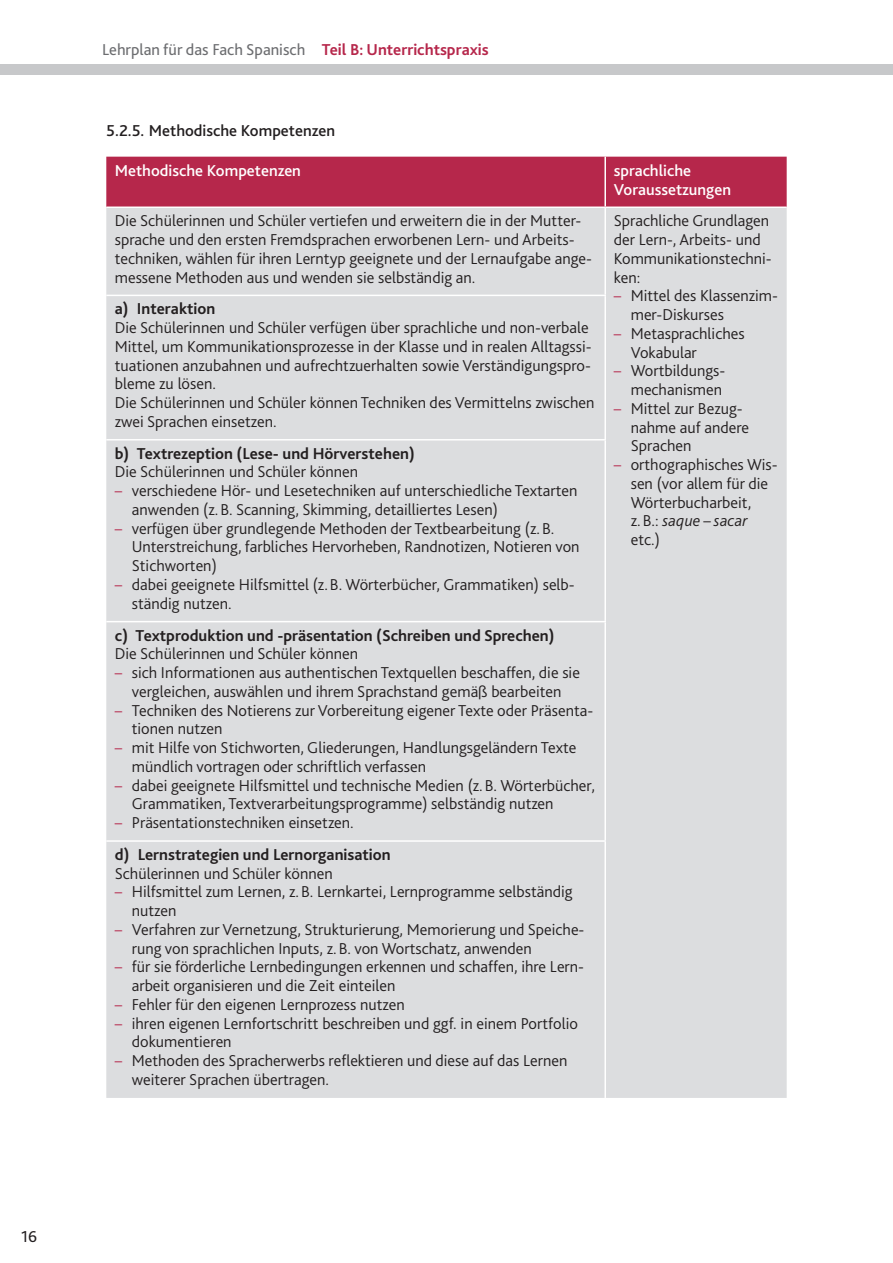
<style>
.page{position:relative;width:893px;height:1263px;background:#fff}
.page>*{position:absolute;margin:0;border:0;box-sizing:border-box;transform-origin:0 0}
.t1{font:300 16.5px/18.8px "Bliss 2";color:#231f20}
.t2{font:700 16.5px/31.8px "Bliss 2";color:#231f20}
.t3{font:16.5px "Bliss 2";color:#6c6d70}
.t4{font:500 16.5px/18.8px "Bliss 2";color:#fff}
.t5{font:500 16.5px "Bliss 2";color:#231f20}
.t6{font:16.5px "Bliss 2";color:#231f20}
.s1{font-weight:700;color:#b6274b}
.s2{color:#b6274b}
.s3{font-style:italic}
.s4{font-weight:300;color:#b6274b}
.s5{font-weight:300}
</style>
<div class="page">
<div style="left:0;top:64px;width:893px;height:10px;background:#c7c8ca"></div>
<div style="left:106px;top:157px;width:681px;height:49px;background:#b6274b"></div>
<div style="left:106px;top:208px;width:681px;height:890px;background:#dcdddf"></div>
<hr style="left:604px;top:157px;width:2px;height:49px;background:#fff">
<hr style="left:604px;top:208px;width:2px;height:87px;background:#fff">
<hr style="left:106px;top:295px;width:500px;height:1px;background:#fff">
<hr style="left:604px;top:296px;width:2px;height:143px;background:#fff">
<hr style="left:106px;top:439px;width:500px;height:1px;background:#fff">
<hr style="left:604px;top:440px;width:2px;height:181px;background:#fff">
<hr style="left:106px;top:621px;width:500px;height:1px;background:#fff">
<hr style="left:604px;top:622px;width:2px;height:218px;background:#fff">
<hr style="left:106px;top:840px;width:500px;height:2px;background:#fff">
<hr style="left:604px;top:842px;width:2px;height:256px;background:#fff">
<p class="t6" style="left:21px;top:1226px;width:17px">16</p>
<p class="t3" style="left:102px;top:40px;width:388px">Lehrplan für das Fach Spanisch <span class="s1">Teil B: Unterrichtspraxis</span></p>
<p class="t5" style="left:106px;top:120px;width:230px">5.2.5. Methodische Kompetenzen</p>
<p class="t4" style="left:115px;top:160px;width:188px">Methodische Kompetenzen</p>
<p class="t4" style="left:614px;top:160px;width:119px">sprachliche<br>Voraussetzungen</p>
<p class="t1" style="left:115px;top:211px;width:479px">Die Schülerinnen und Schüler vertiefen und erweitern die in der Mutter&shy;sprache und den ersten Fremdsprachen erworbenen Lern- und Arbeits&shy;techniken, wählen für ihren Lerntyp geeignete und der Lernaufgabe ange&shy;messene Methoden aus und wenden sie selbständig an.</p>
<p class="t1" style="left:614px;top:211px;width:159px">Sprachliche Grundlagen der Lern-, Arbeits- und<br>Kommunikationstechni&shy;ken:</p>
<p class="t1" style="left:631px;top:286px;width:149px;text-indent:-17px"><span class="s2">–</span> Mittel des Klassenzim&shy;mer-Diskurses</p>
<p class="t1" style="left:631px;top:324px;width:115px;text-indent:-17px"><span class="s2">–</span> Metasprachliches<br>Vokabular</p>
<p class="t1" style="left:614px;top:361px;width:111px;text-align:right"><span class="s2">–</span> Wortbildungs&shy;mechanismen</p>
<p class="t1" style="left:631px;top:398px;width:120px;text-indent:-17px"><span class="s2">–</span> Mittel zur Bezug&shy;nahme auf andere<br>Sprachen</p>
<p class="t1" style="left:631px;top:455px;width:148px;text-indent:-17px"><span class="s2">–</span> orthographisches Wis&shy;sen (vor allem für die<br>Wörterbucharbeit, z.B.: <span class="s3">saque – sacar </span>etc.)</p>
<p class="t2" style="left:115px;top:293px;width:102px">a) I nteraktion</p>
<p class="t1" style="left:115px;top:318px;width:481px">Die Schülerinnen und Schüler verfügen über sprachliche und non-verbale Mittel, um Kommunikationsprozesse in der Klasse und in realen Alltagssi&shy;tuationen anzubahnen und aufrechtzuerhalten sowie Verständigungspro&shy;bleme zu lösen.<br>Die Schülerinnen und Schüler können Techniken des Vermittelns zwischen zwei Sprachen einsetzen.</p>
<p class="t2" style="left:115px;top:437px;width:301px">b) Textrezeption (Lese- und H örverstehen)</p>
<p class="t1" style="left:115px;top:462px;width:245px">Die Schülerinnen und Schüler können</p>
<p class="t1" style="left:132px;top:481px;width:447px;text-indent:-17px"><span class="s2">–</span> verschiedene Hör- und Lesetechniken auf unterschiedliche Textarten anwenden (z.B. Scanning, Skimming, detailliertes Lesen)</p>
<p class="t1" style="left:132px;top:518px;width:449px;text-indent:-17px"><span class="s2">–</span> verfügen über grundlegende Methoden der Textbearbeitung (z.B.<br>U nterstreichung, farbliches Hervorheben, Randnotizen, Notieren von<br>Stichworten)</p>
<p class="t1" style="left:132px;top:575px;width:444px;text-indent:-17px"><span class="s2">–</span> dabei geeignete Hilfsmittel (z.B. Wörterbücher, Grammatiken) selb&shy;ständig nutzen.</p>
<p class="t2" style="left:115px;top:619px;width:441px">c) Textproduktion und -präsentation (Schreiben und Sprechen)</p>
<p class="t1" style="left:115px;top:644px;width:245px">Die Schülerinnen und Schüler können</p>
<p class="t1" style="left:115px;top:663px;width:467px;text-align:center"><span class="s2">–</span> sich Informationen aus authentischen Textquellen beschaffen, die sie vergleichen, auswählen und ihrem Sprachstand gemäß bearbeiten</p>
<p class="t1" style="left:132px;top:700px;width:463px;text-indent:-17px"><span class="s2">–</span> Techniken des N otierens zur Vorbereitung eigener Texte oder Präsenta&shy;tionen nutzen</p>
<p class="t1" style="left:132px;top:738px;width:446px;text-indent:-17px"><span class="s2">–</span> mit Hilfe von Stichworten, Gliederungen, Handlungsgeländern Texte mündlich vortragen oder schriftlich verfassen</p>
<p class="t1" style="left:132px;top:775px;width:465px;text-indent:-17px"><span class="s2">–</span> dabei geeignete Hilfsmittel und technische Medien (z.B. Wörterbücher,<br>Grammatiken, Textverarbeitungsprogramme) selbständig nutzen</p>
<p class="t2" style="left:115px;top:806px;width:277px"><span class="s4">–</span> <span class="s5">Präsentationstechniken einsetzen.<br></span>d) Lernstrategien und Lernorganisation</p>
<p class="t1" style="left:115px;top:863px;width:219px">Schülerinnen und Schüler können</p>
<p class="t1" style="left:132px;top:882px;width:442px;text-indent:-17px"><span class="s2">–</span> Hilfsmittel zum Lernen, z.B. Lernkartei, Lernprogramme selbständig nutzen</p>
<p class="t1" style="left:132px;top:919px;width:454px;text-indent:-17px"><span class="s2">–</span> Verfahren zur Vernetzung, Strukturierung, Memorierung und Speiche&shy;rung von sprachlichen Inputs, z.B. von Wortschatz, anwenden</p>
<p class="t1" style="left:132px;top:957px;width:454px;text-indent:-17px"><span class="s2">–</span> für sie förderliche Lernbedingungen erkennen und schaffen, ihre Lern&shy;arbeit organisieren und die Zeit einteilen</p>
<p class="t1" style="left:115px;top:994px;width:292px"><span class="s2">–</span> Fehler für den eigenen Lernprozess nutzen</p>
<p class="t1" style="left:132px;top:1013px;width:448px;text-indent:-17px"><span class="s2">–</span> ihren eigenen Lernfortschritt beschreiben und ggf. in einem Portfolio dokumentieren</p>
<p class="t1" style="left:132px;top:1051px;width:437px;text-indent:-17px"><span class="s2">–</span> Methoden des Spracherwerbs reflektieren und diese auf das Lernen weiterer Sprachen übertragen.</p>
</div>
